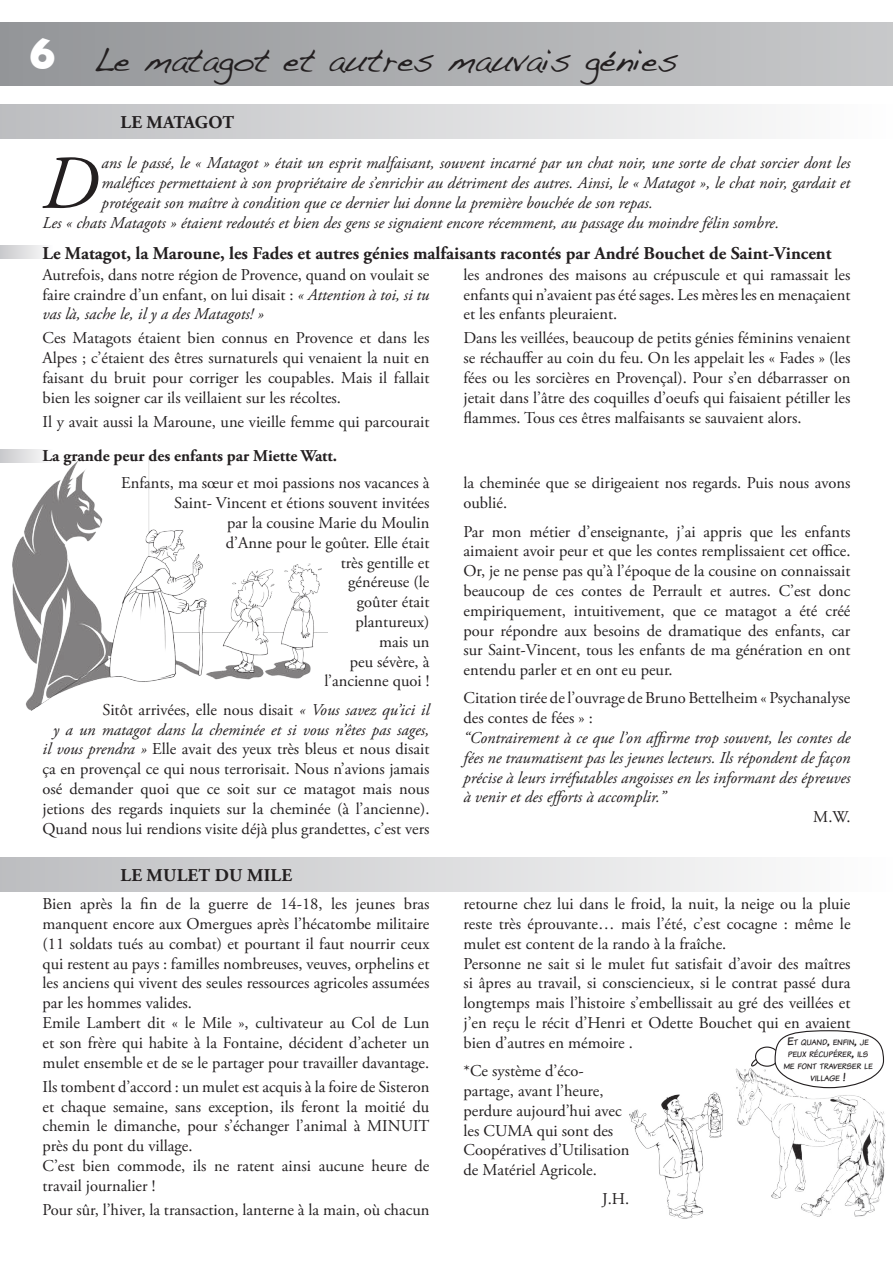
<style>
.page{position:relative;width:893px;height:1263px;background:#fff}
.page>*{position:absolute;margin:0;border:0;box-sizing:border-box;transform-origin:0 0}
.t1{font:italic 76.2px "Adobe Garamond Pro";color:#231f20}
.t2{font:700 45px "Gill Sans";color:#fff}
.t3{font:33px "Handwriting Dakota";color:#231f20}
.t4{font:700 18px "Adobe Garamond Pro";color:#231f20}
.t5{font:16.5px/19.8px "Adobe Garamond Pro";color:#231f20}
.t6{font:italic 16.5px/19.8px "Adobe Garamond Pro";color:#231f20;text-align:justify}
.t7{font:700 16.5px "Adobe Garamond Pro";color:#231f20}
.t8{font:8.4px/12px "Komika Text";color:#231f20;text-align:center}
.s1{font-style:italic}
.s2{font-size:12px}
</style>
<div class="page">
<div style="left:0;top:22px;width:893px;height:64px;background:linear-gradient(to right,#939598,#c8c9cb)"></div>
<div style="left:0;top:104px;width:893px;height:34px;background:linear-gradient(to right,#bcbdc0,#fefefe)"></div>
<div style="left:0;top:857px;width:893px;height:34px;background:linear-gradient(to right,#bcbdc0,#fefefe)"></div>
<img style="left:12px;top:458px;width:315px;height:252px">
<img style="left:629px;top:1069px;width:256px;height:149px">
<svg style="left:751px;top:1059px;width:8px;height:8px"></svg>
<div style="left:755px;top:1047px;width:24px;height:19px;background:#fff;border-radius:50%"></div>
<div style="left:755px;top:1046px;width:24px;height:21px;border:1px solid #231f20;border-radius:50%"></div>
<svg style="left:0;top:246px;width:44px;height:13px"></svg>
<svg style="left:0;top:449px;width:53px;height:14px"></svg>
<div style="left:775px;top:1031px;width:108px;height:57px;background:#fff;border-radius:50%"></div>
<div style="left:774px;top:1030px;width:110px;height:58px;border:1px solid #231f20;border-radius:50%"></div>
<h2 class="t2" style="left:29px;top:27px;width:28px">6</h2>
<h3 class="t3" style="left:93px;top:40px;width:586px">Le matagot et autres mauvais génies</h3>
<p class="t4" style="left:121px;top:112px;width:115px">Le Matagot</p>
<h1 class="t1" style="left:41px;top:138px;width:58px">D</h1>
<p class="t6" style="left:102px;top:154px;width:750px">ans le passé, le « Matagot » était un esprit malfaisant, souvent incarné par un chat noir, une sorte de chat sorcier dont les</p>
<p class="t6" style="left:102px;top:173px;width:750px">maléfices permettaient à son propriétaire de s’enrichir au détriment des autres. Ainsi, le « Matagot », le chat noir, gardait et</p>
<p class="t6" style="left:102px;top:193px;width:553px">protégeait son maître à condition que ce dernier lui donne la première bouchée de son repas.</p>
<p class="t6" style="left:43px;top:213px;width:738px">Les « chats Matagots » étaient redoutés et bien des gens se signaient encore récemment, au passage du moindre félin sombre.</p>
<p class="t4" style="left:43px;top:243px;width:791px">Le Matagot, la Maroune, les Fades et autres génies malfaisants racontés par André Bouchet de Saint-Vincent</p>
<p class="t5" style="left:43px;top:265px;width:388px;text-align:justify">Autrefois, dans notre région de Provence, quand on voulait se faire craindre d’un enfant, on lui disait : <span class="s1">« Attention à toi, si tu vas là, sache le, il y a des Matagots! »</span></p>
<p class="t5" style="left:43px;top:329px;width:388px;text-align:justify">Ces Matagots étaient bien connus en Provence et dans les Alpes ; c’étaient des êtres surnaturels qui venaient la nuit en faisant du bruit pour corriger les coupables. Mais il fallait bien les soigner car ils veillaient sur les récoltes.</p>
<p class="t5" style="left:43px;top:412px;width:388px">Il y avait aussi la Maroune, une vieille femme qui parcourait</p>
<p class="t7" style="left:43px;top:447px;width:296px">La grande peur des enfants par Miette Watt.</p>
<p class="t5" style="left:121px;top:474px;width:310px;text-align:right">Enfants, ma sœur et moi passions nos vacances à<br>Saint- Vincent et étions souvent invitées<br>par la cousine Marie du Moulin<br>d’Anne pour le goûter. Elle était<br>très gentille et<br>généreuse (le<br>goûter était<br>plantureux)<br>mais un<br>peu sévère, à<br>l’ancienne quoi !</p>
<p class="t5" style="left:43px;top:700px;width:388px;text-align:right">Sitôt arrivées, elle nous disait <span class="s1">« Vous savez qu’ici il<br>y a un matagot dans la cheminée et si vous n’êtes pas sages, il vous prendra »</span> Elle avait des yeux très bleus et nous disait ça en provençal ce qui nous terrorisait. Nous n’avions jamais osé demander quoi que ce soit sur ce matagot mais nous jetions des regards inquiets sur la cheminée (à l’ancienne).<br>Quand nous lui rendions visite déjà plus grandettes, c’est vers</p>
<p class="t4" style="left:121px;top:865px;width:173px">Le mulet du mile</p>
<p class="t5" style="left:43px;top:895px;width:388px">Bien après la fin de la guerre de 14-18, les jeunes bras manquent encore aux Omergues après l’hécatombe militaire (11 soldats tués au combat) et pourtant il faut nourrir ceux qui restent au pays : familles nombreuses, veuves, orphelins et les anciens qui vivent des seules ressources agricoles assumées par les hommes valides.<br>Emile Lambert dit « le Mile », cultivateur au Col de Lun et son frère qui habite à la Fontaine, décident d’acheter un mulet ensemble et de se le partager pour travailler davantage.</p>
<p class="t5" style="left:43px;top:1077px;width:388px">Ils tombent d’accord : un mulet est acquis à la foire de Sisteron et chaque semaine, sans exception, ils feront la moitié du chemin le dimanche, pour s’échanger l’animal à MINUIT près du pont du village.<br>C’est bien commode, ils ne ratent ainsi aucune heure de travail journalier !</p>
<p class="t5" style="left:43px;top:1200px;width:388px">Pour sûr, l’hiver, la transaction, lanterne à la main, où chacun</p>
<p class="t5" style="left:463px;top:265px;width:388px;text-align:justify">les andrones des maisons au crépuscule et qui ramassait les enfants qui n’avaient pas été sages. Les mères les en menaçaient et les enfants pleuraient.</p>
<p class="t5" style="left:463px;top:329px;width:388px;text-align:justify">Dans les veillées, beaucoup de petits génies féminins venaient se réchauffer au coin du feu. On les appelait les « Fades » (les fées ou les sorcières en Provençal). Pour s’en débarrasser on jetait dans l’âtre des coquilles d’oeufs qui faisaient pétiller les flammes. Tous ces êtres malfaisants se sauvaient alors.</p>
<p class="t5" style="left:463px;top:474px;width:388px">la cheminée que se dirigeaient nos regards. Puis nous avons oublié.</p>
<p class="t5" style="left:463px;top:522px;width:388px;text-align:justify">Par mon métier d’enseignante, j’ai appris que les enfants aimaient avoir peur et que les contes remplissaient cet office.<br>Or, je ne pense pas qu’à l’époque de la cousine on connaissait beaucoup de ces contes de Perrault et autres. C’est donc empiriquement, intuitivement, que ce matagot a été créé pour répondre aux besoins de dramatique des enfants, car sur Saint-Vincent, tous les enfants de ma génération en ont entendu parler et en ont eu peur.</p>
<p class="t5" style="left:463px;top:689px;width:388px">Citation tirée de l’ouvrage de Bruno Bettelheim « Psychanalyse des contes de fées » :</p>
<p class="t6" style="left:463px;top:728px;width:388px">“Contrairement à ce que l’on affirme trop souvent, les contes de fées ne traumatisent pas les jeunes lecteurs. Ils répondent de façon précise à leurs irréfutables angoisses en les informant des épreuves à venir et des efforts à accomplir.”</p>
<p class="t5" style="left:813px;top:808px;width:39px">M.W.</p>
<p class="t5" style="left:463px;top:895px;width:388px">retourne chez lui dans le froid, la nuit, la neige ou la pluie reste très éprouvante… mais l’été, c’est cocagne : même le mulet est content de la rando à la fraîche.<br>Personne ne sait si le mulet fut satisfait d’avoir des maîtres si âpres au travail, si consciencieux, si le contrat passé dura longtemps mais l’histoire s’embellissait au gré des veillées et j’en reçu le récit d’Henri et Odette Bouchet qui en avaient bien d’autres en mémoire .</p>
<p class="t5" style="left:463px;top:1062px;width:167px">*Ce système d’éco&shy;partage, avant l’heure, perdure aujourd’hui avec les CUMA qui sont des<br>Coopératives d’Utilisation de Matériel Agricole.</p>
<p class="t5" style="left:602px;top:1189px;width:29px">J.H.</p>
<p class="t8" style="left:783px;top:1036px;width:90px"><span class="s2">E</span>T QUAND<span class="s2">,</span> ENFIN<span class="s2">,</span> JE<br>PEUX RÉCUPÉRER<span class="s2">,</span> ILS<br>ME FONT TRAVERSER LE<br>VILLAGE <span class="s2">!</span></p>
</div>
